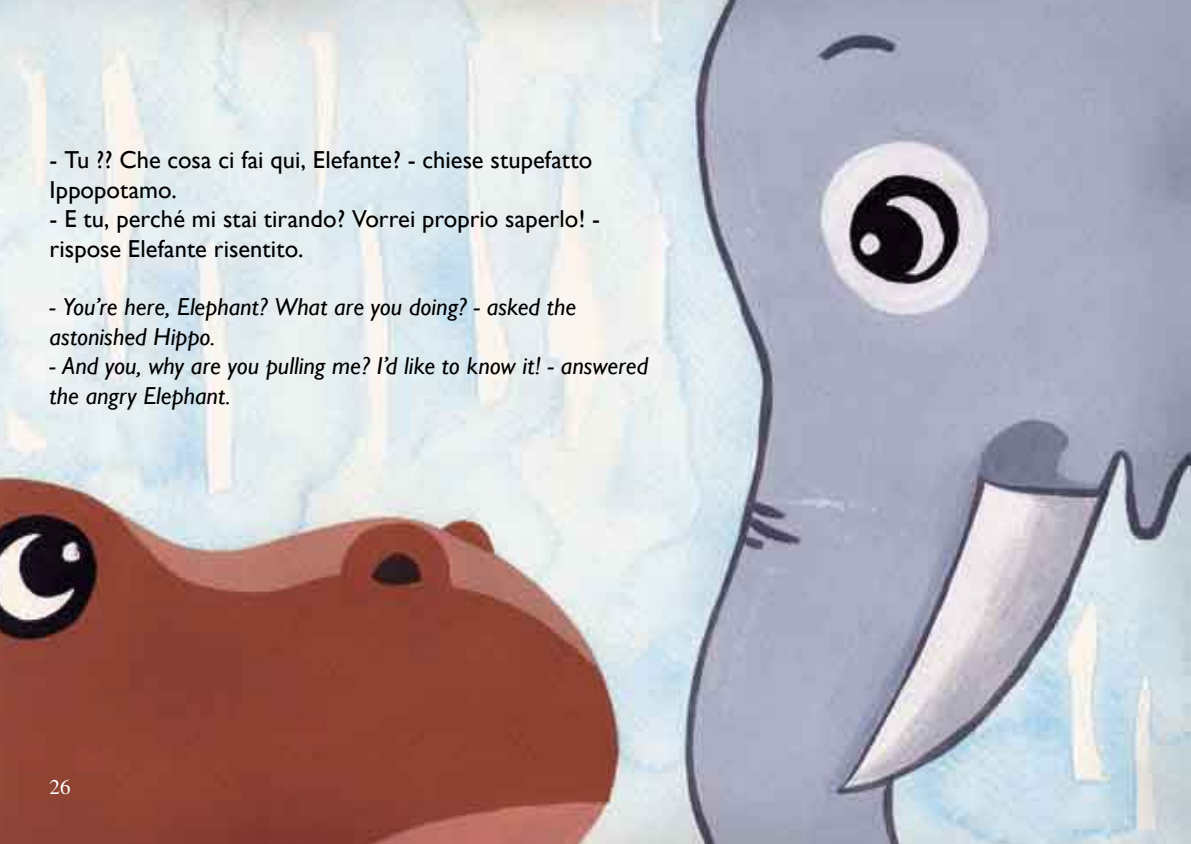
<style>
.page{position:relative;width:1191px;height:844px;background:#fff}
.page>*{position:absolute;margin:0;border:0;box-sizing:border-box;transform-origin:0 0}
.t1{font:italic 24.5px/29.4px "Gill Sans";color:#000}
.t2{font:24.5px/29.4px "Gill Sans";letter-spacing:.005em;color:#000}
.t3{font:21px "Times";color:#fff}
</style>
<div class="page">
<img style="left:0;top:0;width:1191px;height:843px">
<p class="t2" style="left:50px;top:145px;width:544px">- Tu ?? Che cosa ci fai qui, Elefante? - chiese stupefatto<br>Ippopotamo.</p>
<p class="t2" style="left:50px;top:204px;width:552px">- E tu, perché mi stai tirando? Vorrei proprio saperlo! - rispose Elefante risentito.</p>
<p class="t1" style="left:50px;top:292px;width:528px">- You’re here, Elephant? What are you doing? - asked the astonished Hippo.</p>
<p class="t1" style="left:50px;top:351px;width:600px">- And you, why are you pulling me? I’d like to know it! - answered the angry Elephant.</p>
<p class="t3" style="left:50px;top:775px;width:22px">26</p>
</div>
